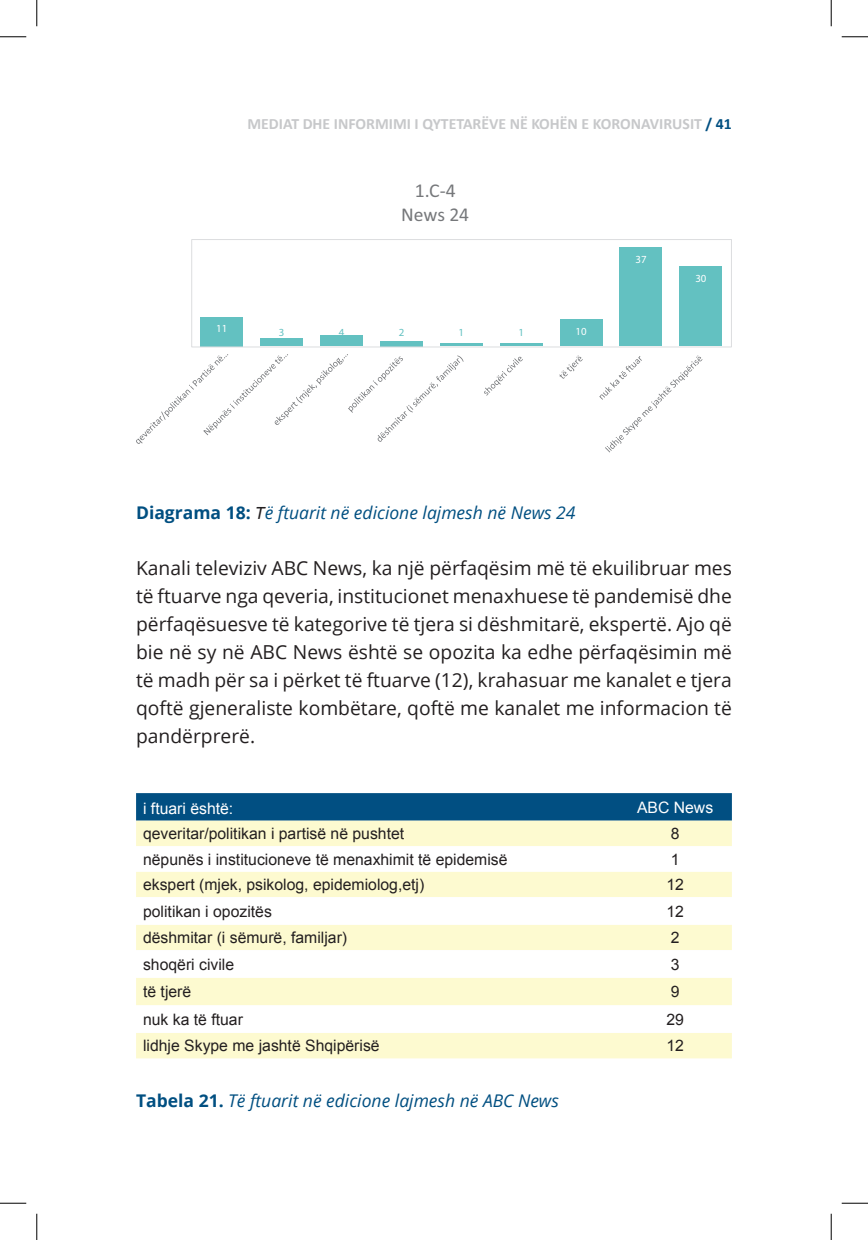
<style>
.page{position:relative;width:868px;height:1240px;background:#fff}
.page>*{position:absolute;margin:0;border:0;box-sizing:border-box;transform-origin:0 0}
.t1{font:19.6px/24px "Calibri";letter-spacing:-.005em;color:#76787b;text-align:center}
.t2{font:19.25px/28px "Open Sans";color:#231f20;text-align:justify}
.t3{font:italic 17.5px "Open Sans";color:#014f81}
.t4{font:15.75px "Arial";color:#231f20}
.t5{font:700 15.75px "Calibri";color:#c7c8ca}
.t6{font:15.75px "Arial";color:#fff}
.t7{font:700 15.75px "Calibri";color:#014f81}
.t8{font:700 10.85px "Calibri";color:#fff}
.t9{font:700 10.85px "Calibri";color:#63c1c1}
.s1{font-weight:700;font-style:normal}
.s2{font-family:"Calibri";font-size:19.25px;color:#231f20}
</style>
<div class="page">
<div style="left:200px;top:317px;width:43px;height:29px;background:#63c1c1"></div>
<div style="left:260px;top:338px;width:43px;height:8px;background:#63c1c1"></div>
<div style="left:320px;top:335px;width:42px;height:11px;background:#63c1c1"></div>
<div style="left:380px;top:341px;width:42px;height:5px;background:#63c1c1"></div>
<hr style="left:440px;top:343px;width:42px;height:3px;background:#63c1c1">
<hr style="left:499px;top:343px;width:43px;height:3px;background:#63c1c1">
<div style="left:559px;top:319px;width:43px;height:27px;background:#63c1c1"></div>
<div style="left:619px;top:248px;width:43px;height:98px;background:#63c1c1"></div>
<div style="left:679px;top:266px;width:42px;height:80px;background:#63c1c1"></div>
<div style="left:191px;top:239px;width:540px;height:108px;border:1px solid #dcdddf"></div>
<svg style="left:136px;top:354px;width:327px;height:90px"></svg>
<svg style="left:484px;top:357px;width:38px;height:38px"></svg>
<svg style="left:559px;top:355px;width:23px;height:23px"></svg>
<svg style="left:599px;top:355px;width:103px;height:97px"></svg>
<div style="left:136px;top:793px;width:595px;height:27px;background:#014f82"></div>
<div style="left:136px;top:820px;width:595px;height:238px;background:#fdfad0"></div>
<svg style="left:136px;top:846px;width:595px;height:131px"></svg>
<svg style="left:136px;top:1005px;width:595px;height:27px"></svg>
<svg style="left:0;top:36px;width:26px;height:1px"></svg>
<svg style="left:841px;top:36px;width:26px;height:1px"></svg>
<svg style="left:0;top:1202px;width:26px;height:1px"></svg>
<svg style="left:841px;top:1202px;width:26px;height:1px"></svg>
<svg style="left:36px;top:0;width:1px;height:26px"></svg>
<svg style="left:36px;top:1213px;width:1px;height:26px"></svg>
<svg style="left:830px;top:0;width:1px;height:26px"></svg>
<svg style="left:830px;top:1213px;width:1px;height:26px"></svg>
<p class="t5" style="left:247px;top:114px;width:30px">MEDIAT</p>
<p class="t5" style="left:302px;top:114px;width:82px">DHE INFORMIMI</p>
<p class="t5" style="left:414px;top:114px;width:266px">I QYTETARËVE NË KOHËN E KORONAVIRUSIT</p>
<p class="t7" style="left:705px;top:114px;width:28px">/ 41</p>
<p class="t8" style="left:216px;top:322px;width:13px">11</p>
<p class="t1" style="left:401px;top:178px;width:70px">1.C-4<br>News 24</p>
<p class="t9" style="left:279px;top:325px;width:7px">3</p>
<p class="t9" style="left:339px;top:325px;width:7px">4</p>
<p class="t9" style="left:398px;top:325px;width:7px">2</p>
<p class="t9" style="left:458px;top:325px;width:7px">1</p>
<p class="t9" style="left:518px;top:325px;width:7px">1</p>
<p class="t8" style="left:575px;top:324px;width:13px">10</p>
<p class="t8" style="left:635px;top:252px;width:13px">37</p>
<p class="t8" style="left:695px;top:271px;width:13px">30</p>
<p class="t3" style="left:136px;top:500px;width:441px"><span class="s1">Diagrama 18:</span> <span class="s2">T</span>ë ftuarit në edicione lajmesh në News 24</p>
<p class="t2" style="left:136px;top:553px;width:597px">Kanali televiziv ABC News, ka një përfaqësim më të ekuilibruar mes të ftuarve nga qeveria, institucionet menaxhuese të pandemisë dhe përfaqësuesve të kategorive të tjera si dëshmitarë, ekspertë. Ajo që bie në sy në ABC News është se opozita ka edhe përfaqësimin më të madh për sa i përket të ftuarve (12), krahasuar me kanalet e tjera qoftë gjeneraliste kombëtare, qoftë me kanalet me informacion të pandërprerë.</p>
<p class="t6" style="left:143px;top:797px;width:92px">i ftuari është:</p>
<p class="t6" style="left:636px;top:796px;width:78px">ABC News</p>
<p class="t4" style="left:143px;top:823px;width:262px">qeveritar/politikan i partisë në pushtet</p>
<p class="t4" style="left:670px;top:823px;width:10px">8</p>
<p class="t4" style="left:143px;top:848px;width:366px">nëpunës i institucioneve të menaxhimit të epidemisë</p>
<p class="t4" style="left:670px;top:848px;width:10px">1</p>
<p class="t4" style="left:143px;top:874px;width:282px">ekspert (mjek, psikolog, epidemiolog,etj)</p>
<p class="t4" style="left:666px;top:874px;width:19px">12</p>
<p class="t4" style="left:143px;top:900px;width:130px">politikan i opozitës</p>
<p class="t4" style="left:666px;top:900px;width:19px">12</p>
<p class="t4" style="left:143px;top:927px;width:205px">dëshmitar (i sëmurë, familjar)</p>
<p class="t4" style="left:670px;top:927px;width:10px">2</p>
<p class="t4" style="left:143px;top:953px;width:93px">shoqëri civile</p>
<p class="t4" style="left:670px;top:953px;width:10px">3</p>
<p class="t4" style="left:143px;top:981px;width:50px">të tjerë</p>
<p class="t4" style="left:670px;top:981px;width:10px">9</p>
<p class="t4" style="left:143px;top:1008px;width:101px">nuk ka të ftuar</p>
<p class="t4" style="left:666px;top:1008px;width:19px">29</p>
<p class="t4" style="left:143px;top:1035px;width:238px">lidhje Skype me jashtë Shqipërisë</p>
<p class="t4" style="left:666px;top:1035px;width:19px">12</p>
<p class="t3" style="left:136px;top:1088px;width:424px"><span class="s1">Tabela 21.</span> Të ftuarit në edicione lajmesh në ABC News</p>
</div>
